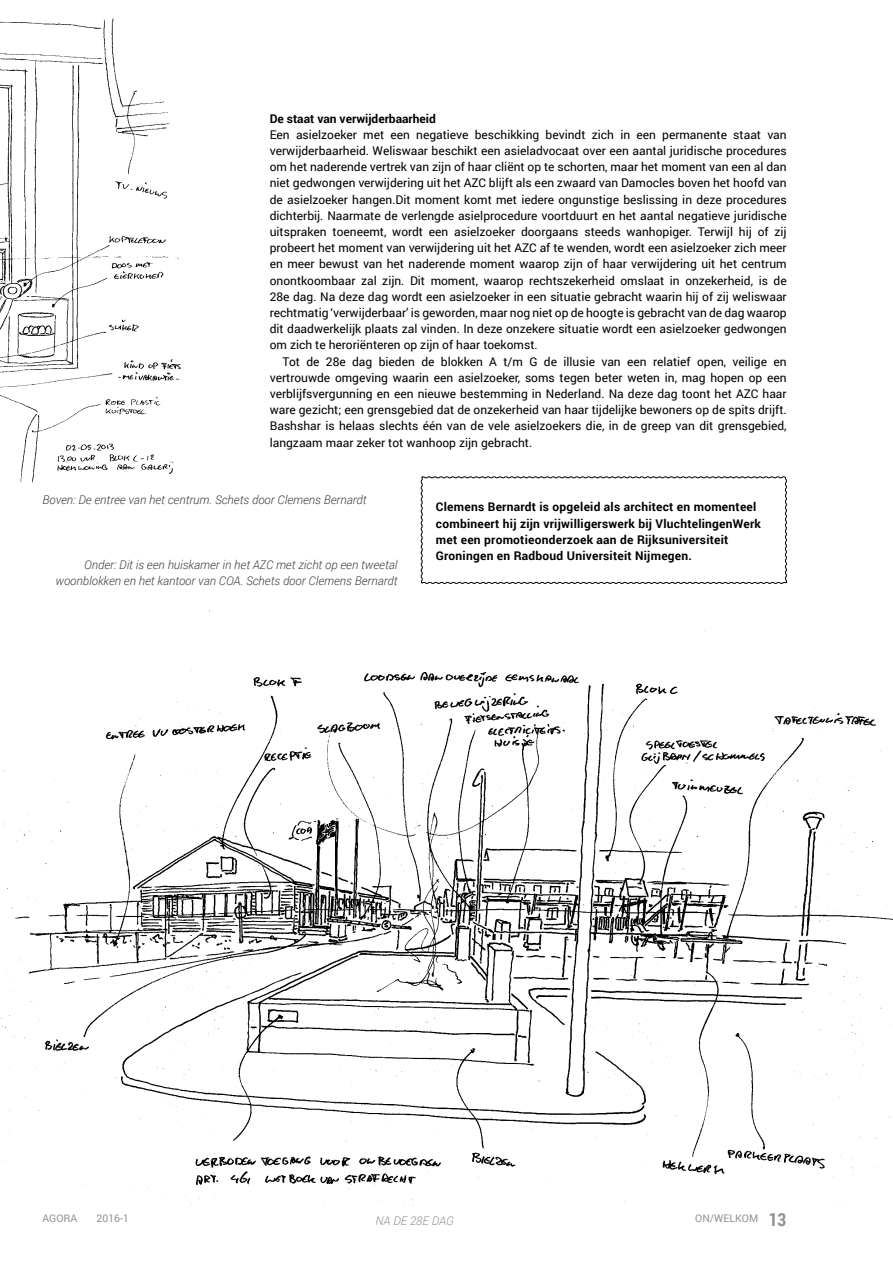
<style>
.page{position:relative;width:893px;height:1263px;background:#fff}
.page>*{position:absolute;margin:0;border:0;box-sizing:border-box;transform-origin:0 0}
.t1{font:12px/16.2px "Roboto";color:#000;text-align:justify}
.t2{font:700 12px/16.2px "Roboto";letter-spacing:.02em;color:#000}
.t3{font:italic 300 12px/16.2px "Roboto";color:#3c3c3b;text-align:right}
.t4{font:700 12px "Roboto";color:#000}
.t5{font:italic 300 12px "Roboto";color:#929292}
.t6{font:10.5px "Roboto";color:#929292}
.s1{font-family:"Roboto Condensed";font-weight:700;font-size:18px}
</style>
<div class="page">
<svg style="left:420px;top:476px;width:367px;height:108px"></svg>
<img style="left:0;top:18px;width:181px;height:466px">
<img style="left:1px;top:610px;width:892px;height:596px">
<p class="t4" style="left:270px;top:110px;width:168px">De staat van verwijderbaarheid</p>
<p class="t1" style="left:270px;top:126px;width:518px">Een asielzoeker met een negatieve beschikking bevindt zich in een permanente staat van verwijderbaarheid. Weliswaar beschikt een asieladvocaat over een aantal juridische procedures om het naderende vertrek van zijn of haar cliënt op te schorten, maar het moment van een al dan niet gedwongen verwijdering uit het AZC blijft als een zwaard van Damocles boven het hoofd van de asielzoeker hangen.Dit moment komt met iedere ongunstige beslissing in deze procedures dichterbij. Naarmate de verlengde asielprocedure voortduurt en het aantal negatieve juridische uitspraken toeneemt, wordt een asielzoeker doorgaans steeds wanhopiger. Terwijl hij of zij probeert het moment van verwijdering uit het AZC af te wenden, wordt een asielzoeker zich meer en meer bewust van het naderende moment waarop zijn of haar verwijdering uit het centrum onontkoombaar zal zijn. Dit moment, waarop rechtszekerheid omslaat in onzekerheid, is de 28e dag. Na deze dag wordt een asielzoeker in een situatie gebracht waarin hij of zij weliswaar rechtmatig ‘verwijderbaar’ is geworden, maar nog niet op de hoogte is gebracht van de dag waarop dit daadwerkelijk plaats zal vinden. In deze onzekere situatie wordt een asielzoeker gedwongen om zich te heroriënteren op zijn of haar toekomst.</p>
<p class="t1" style="left:270px;top:353px;width:518px;text-indent:13px">Tot de 28e dag bieden de blokken A t/m G de illusie van een relatief open, veilige en vertrouwde omgeving waarin een asielzoeker, soms tegen beter weten in, mag hopen op een verblijfsvergunning en een nieuwe bestemming in Nederland. Na deze dag toont het AZC haar ware gezicht; een grensgebied dat de onzekerheid van haar tijdelijke bewoners op de spits drijft.<br>Bashshar is helaas slechts één van de vele asielzoekers die, in de greep van dit grensgebied, langzaam maar zeker tot wanhoop zijn gebracht.</p>
<p class="t3" style="left:43px;top:491px;width:326px">Boven: De entree van het centrum. Schets door Clemens Bernardt</p>
<p class="t3" style="left:56px;top:556px;width:344px">Onder: Dit is een huiskamer in het AZC met zicht op een tweetal woonblokken en het kantoor van COA. Schets door Clemens Bernardt</p>
<p class="t2" style="left:436px;top:498px;width:327px">Clemens Bernardt is opgeleid als architect en momenteel combineert hij zijn vrijwilligerswerk bij VluchtelingenWerk met een promotieonderzoek aan de Rijksuniversiteit Groningen en Radboud Universiteit Nijmegen.</p>
<p class="t6" style="left:43px;top:1211px;width:36px">AGORA</p>
<p class="t6" style="left:97px;top:1211px;width:34px">2016-1</p>
<p class="t5" style="left:375px;top:1212px;width:80px">NA DE 28E DAG</p>
<p class="t6" style="left:695px;top:1211px;width:93px">ON/WELKOM <span class="s1">13</span></p>
</div>
